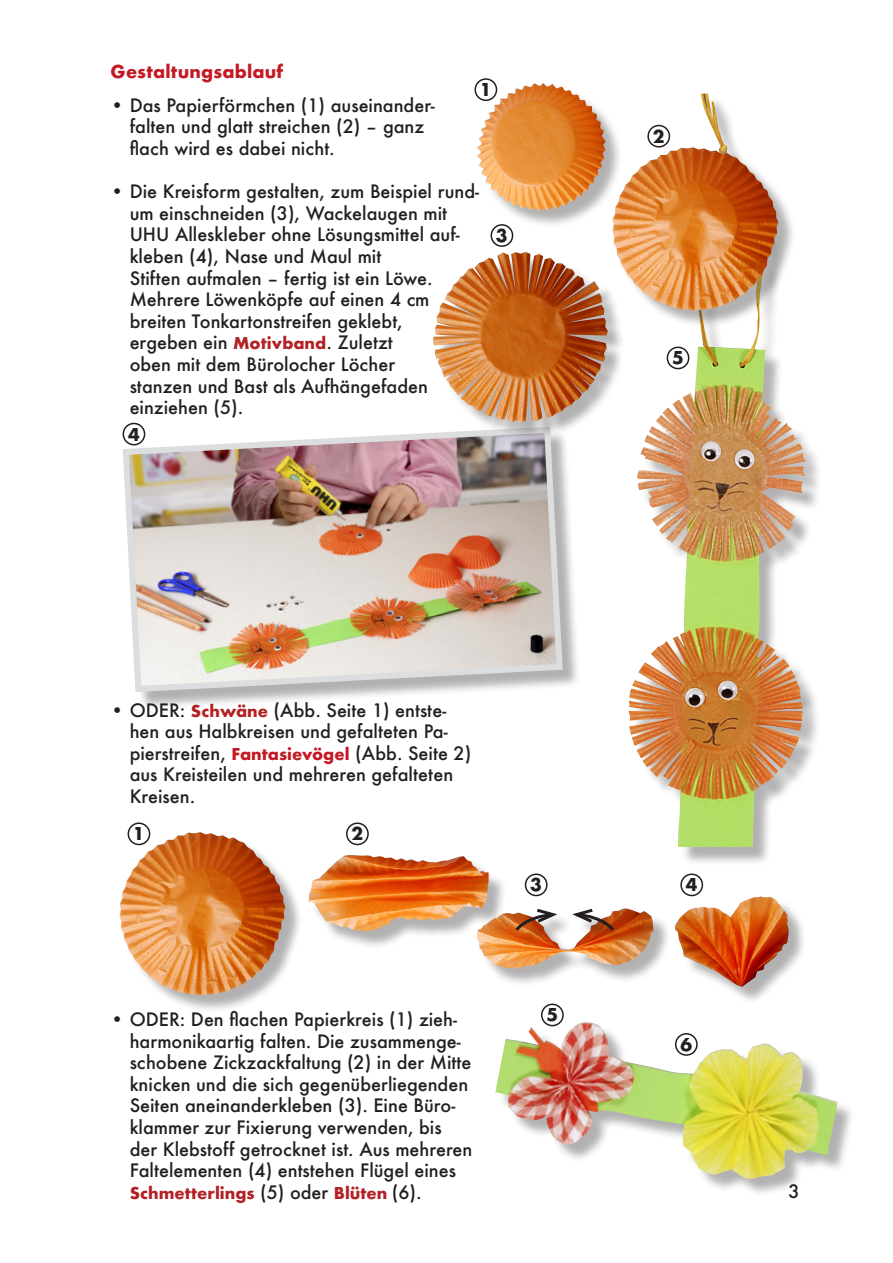
<style>
.page{position:relative;width:893px;height:1263px;background:#fff}
.page>*{position:absolute;margin:0;border:0;box-sizing:border-box;transform-origin:0 0}
.t1{font:700 19.5px "Futura";letter-spacing:.01em;color:#c31924}
.t2{font:700 19.5px "Futura";color:#231f20}
.t3{font:500 18px/21.6px "Futura";color:#231f20}
.s1{font-weight:700;color:#b22125}
.s2{font-weight:700;color:#c31924}
</style>
<div class="page">
<div style="left:631px;top:96px;width:193px;height:770px;background:#231f20;opacity:.35"></div>
<img style="left:628px;top:94px;width:175px;height:753px">
<div style="left:126px;top:429px;width:455px;height:281px;background:#231f20;opacity:.35"></div>
<img style="left:122px;top:423px;width:444px;height:272px">
<div style="left:480px;top:86px;width:144px;height:143px;background:#231f20;opacity:.35"></div>
<img style="left:477px;top:83px;width:129px;height:128px">
<div style="left:615px;top:150px;width:181px;height:178px;background:#231f20;opacity:.35"></div>
<img style="left:612px;top:147px;width:166px;height:163px">
<div style="left:436px;top:255px;width:190px;height:185px;background:#231f20;opacity:.35"></div>
<img style="left:433px;top:252px;width:175px;height:170px">
<div style="left:474px;top:78px;width:23px;height:23px;border:2px solid #231f20;border-radius:50%"></div>
<div style="left:647px;top:125px;width:23px;height:23px;border:2px solid #231f20;border-radius:50%"></div>
<div style="left:491px;top:224px;width:22px;height:23px;border:2px solid #231f20;border-radius:50%"></div>
<div style="left:667px;top:347px;width:22px;height:22px;border:2px solid #231f20;border-radius:50%"></div>
<div style="left:123px;top:835px;width:180px;height:178px;background:#231f20;opacity:.35"></div>
<img style="left:120px;top:832px;width:165px;height:163px">
<div style="left:128px;top:822px;width:22px;height:23px;border:2px solid #231f20;border-radius:50%"></div>
<div style="left:123px;top:423px;width:22px;height:22px;border:2px solid #231f20;border-radius:50%"></div>
<div style="left:311px;top:857px;width:196px;height:93px;background:#231f20;opacity:.35"></div>
<img style="left:308px;top:855px;width:181px;height:77px">
<div style="left:346px;top:822px;width:23px;height:23px;border:2px solid #231f20;border-radius:50%"></div>
<div style="left:480px;top:911px;width:192px;height:76px;background:#231f20;opacity:.35"></div>
<img style="left:477px;top:908px;width:176px;height:61px">
<div style="left:519px;top:912px;width:55px;height:36px;background:#231f20;opacity:.35"></div>
<svg style="left:514px;top:908px;width:48px;height:25px"></svg>
<div style="left:576px;top:912px;width:56px;height:36px;background:#231f20;opacity:.35"></div>
<svg style="left:568px;top:908px;width:48px;height:25px"></svg>
<div style="left:525px;top:873px;width:23px;height:23px;border:2px solid #231f20;border-radius:50%"></div>
<div style="left:498px;top:1025px;width:358px;height:172px;background:#231f20;opacity:.35"></div>
<img style="left:495px;top:1022px;width:343px;height:157px">
<div style="left:541px;top:1003px;width:23px;height:23px;border:2px solid #231f20;border-radius:50%"></div>
<div style="left:675px;top:1033px;width:23px;height:23px;border:2px solid #231f20;border-radius:50%"></div>
<div style="left:678px;top:899px;width:129px;height:105px;background:#231f20;opacity:.35"></div>
<img style="left:675px;top:896px;width:115px;height:91px">
<div style="left:680px;top:873px;width:23px;height:23px;border:2px solid #231f20;border-radius:50%"></div>
<p class="t1" style="left:111px;top:58px;width:174px">Gestaltungsablauf</p>
<p class="t3" style="left:130px;top:94px;width:307px;text-indent:-19px">• Das Papierförmchen (1) auseinander&shy;falten und glatt streichen (2) – ganz flach wird es dabei nicht.</p>
<p class="t3" style="left:130px;top:180px;width:351px;text-indent:-19px">• Die Kreisform gestalten, zum Beispiel rund&shy;um einschneiden (3), Wackelaugen mit UHU Alleskleber ohne Lösungsmittel auf&shy;kleben (4), Nase und Maul mit<br>Stiften aufmalen – fertig ist ein Löwe.<br>Mehrere Löwenköpfe auf einen 4 cm breiten Tonkartonstreifen geklebt,<br>ergeben ein <span class="s1">Motivband</span>. Zuletzt<br>oben mit dem Bürolocher Löcher<br>stanzen und Bast als Aufhängefaden einziehen (5).</p>
<p class="t2" style="left:480px;top:76px;width:13px">1</p>
<p class="t2" style="left:128px;top:420px;width:13px">4</p>
<p class="t2" style="left:496px;top:222px;width:13px">3</p>
<p class="t2" style="left:653px;top:122px;width:13px">2</p>
<p class="t2" style="left:672px;top:344px;width:13px">5</p>
<p class="t3" style="left:130px;top:699px;width:343px;text-indent:-19px">• ODER: <span class="s1">Schwäne</span> (Abb. Seite 1) entste&shy;hen aus Halbkreisen und gefalteten Pa&shy;pierstreifen, <span class="s2">Fantasievögel</span> (Abb. Seite 2) aus Kreisteilen und mehreren gefalteten Kreisen.</p>
<p class="t2" style="left:133px;top:820px;width:13px">1</p>
<p class="t2" style="left:351px;top:820px;width:13px">2</p>
<p class="t3" style="left:130px;top:1008px;width:344px;text-indent:-19px">• ODER: Den flachen Papierkreis (1) zieh&shy;harmonikaartig falten. Die zusammenge&shy;schobene Zickzackfaltung (2) in der Mitte knicken und die sich gegenüberliegenden Seiten aneinanderkleben (3). Eine Büro&shy;klammer zur Fixierung verwenden, bis der Klebstoff getrocknet ist. Aus mehreren Faltelementen (4) entstehen Flügel eines <span class="s1">Schmetterlings</span> (5) oder <span class="s1">Blüten</span> (6).</p>
<p class="t2" style="left:530px;top:871px;width:13px">3</p>
<p class="t2" style="left:546px;top:1001px;width:13px">5</p>
<p class="t2" style="left:686px;top:871px;width:13px">4</p>
<p class="t2" style="left:680px;top:1030px;width:13px">6</p>
<p class="t3" style="left:788px;top:1180px;width:13px">3</p>
</div>
